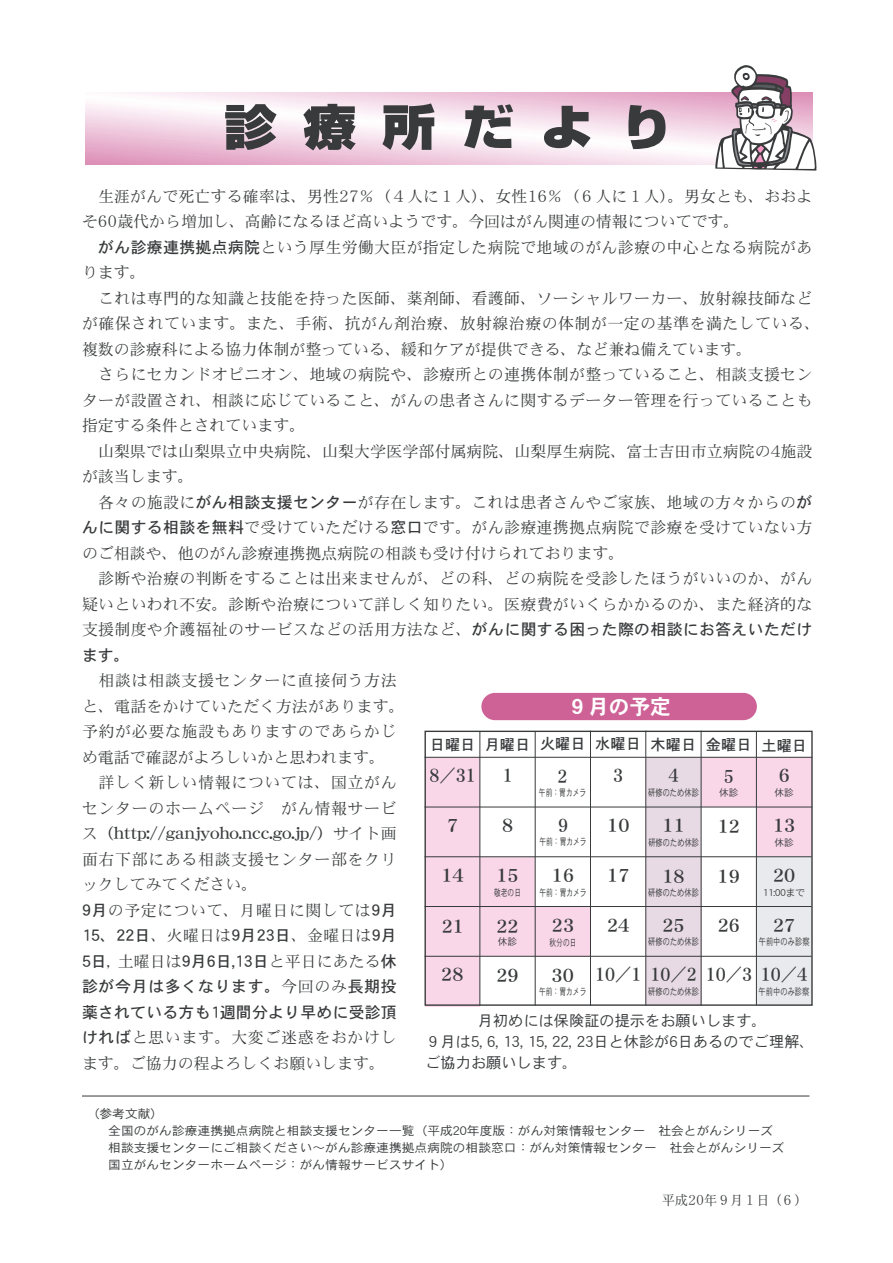
<style>
.page{position:relative;width:893px;height:1263px;background:#fff}
.page>*{position:absolute;margin:0;border:0;box-sizing:border-box;transform-origin:0 0}
.t1{font:900 47.85px "Shin Go";letter-spacing:.49em;color:#383a3b;scale:1.11 1}
.t2{font:20.7px "DFPHS Gothic CID W7";color:#fff}
.t3{font:18px "DFPHS Mincho CID W7";color:#383a3b}
.t4{font:18px "DFPHS Mincho CID W7";color:#383a3b;scale:.9 1}
.t5{font:15.9px/25.5px "DFPHS Mincho CID W3";letter-spacing:.02em;color:#383a3b}
.t6{font:15.9px/25.5px "DFPHS Mincho CID W3";color:#383a3b}
.t7{font:15.9px/25.5px "DFPHS Mincho CID W3";letter-spacing:.04em;color:#383a3b}
.t8{font:15.9px/25.5px "DFPHS Gothic CID W5";letter-spacing:.01em;color:#383a3b}
.t9{font:15.9px "DFPHS Mincho CID W7";color:#383a3b}
.t10{font:15.15px/20.7px "DFPHS Gothic CID W3";color:#383a3b}
.t11{font:15.15px "DFPHS Gothic CID W5";color:#383a3b}
.t12{font:13.8px "DFPHS Mincho CID W3";color:#383a3b;scale:.95 1}
.t13{font:12.15px/17px "DFPHS Gothic CID W3";color:#383a3b;scale:1.05 1}
.t14{font:9.6px "DFPHS Gothic CID W3";color:#383a3b;scale:.75 1}
.t15{font:9.6px "DFPHS Gothic CID W3";color:#383a3b;scale:.7 1}
.t16{font:9.6px "DFPHS Gothic CID W3";color:#383a3b}
.s1{font-family:"DFPHS Gothic CID W5"}
.s2{font-family:"DFPHS Mincho CID W3"}
</style>
<div class="page">
<svg style="left:85px;top:96px;width:630px;height:65px"></svg>
<svg style="left:715px;top:65px;width:102px;height:106px"></svg>
<hr style="left:82px;top:1096px;width:727px;height:1px;background:#383a3b">
<div style="left:425px;top:757px;width:55px;height:250px;background:#f9d7e9"></div>
<div style="left:756px;top:757px;width:55px;height:50px;background:#f9d7e9"></div>
<div style="left:646px;top:807px;width:55px;height:50px;background:#e7dae4"></div>
<div style="left:480px;top:857px;width:55px;height:49px;background:#f9d7e9"></div>
<div style="left:646px;top:758px;width:55px;height:49px;background:#e7dae4"></div>
<div style="left:701px;top:758px;width:55px;height:49px;background:#f9d7e9"></div>
<div style="left:756px;top:807px;width:55px;height:50px;background:#f9d7e9"></div>
<div style="left:646px;top:857px;width:55px;height:51px;background:#e7dae4"></div>
<div style="left:535px;top:906px;width:55px;height:51px;background:#f9d7e9"></div>
<div style="left:646px;top:906px;width:55px;height:50px;background:#e7dae4"></div>
<div style="left:646px;top:956px;width:55px;height:50px;background:#e7dae4"></div>
<div style="left:756px;top:956px;width:55px;height:50px;background:#e9eaed"></div>
<div style="left:481px;top:693px;width:275px;height:27px;background:#ce6297;border-radius:14px"></div>
<div style="left:480px;top:907px;width:55px;height:49px;background:#f9d7e9"></div>
<div style="left:756px;top:857px;width:55px;height:50px;background:#e9eaed"></div>
<div style="left:756px;top:907px;width:55px;height:49px;background:#e9eaed"></div>
<hr style="left:424px;top:856px;width:387px;height:1px;background:#383a3b">
<hr style="left:645px;top:731px;width:1px;height:275px;background:#383a3b">
<hr style="left:424px;top:906px;width:387px;height:1px;background:#383a3b">
<hr style="left:535px;top:732px;width:1px;height:274px;background:#383a3b">
<hr style="left:756px;top:731px;width:1px;height:274px;background:#383a3b">
<hr style="left:700px;top:731px;width:1px;height:275px;background:#383a3b">
<hr style="left:424px;top:956px;width:387px;height:1px;background:#383a3b">
<hr style="left:590px;top:731px;width:1px;height:275px;background:#383a3b">
<hr style="left:479px;top:732px;width:1px;height:274px;background:#383a3b">
<hr style="left:424px;top:757px;width:388px;height:1px;background:#383a3b">
<hr style="left:424px;top:807px;width:388px;height:1px;background:#383a3b">
<div style="left:424px;top:731px;width:388px;height:275px;border:1px solid #383a3b"></div>
<h1 class="t1" style="left:224px;top:109px;width:406px">診療所だより</h1>
<p class="t6" style="left:82px;top:185px;width:732px;text-indent:16px">生涯がんで死亡する確率は、男性27％（４人に１人）、女性16％（６人に１人）。男女とも、おおよそ60歳代から増加し、高齢になるほど高いようです。今回はがん関連の情報についてです。</p>
<p class="t5" style="left:82px;top:236px;width:732px;text-indent:16px"><span class="s1">がん診療連携拠点病院</span>という厚生労働大臣が指定した病院で地域のがん診療の中心となる病院があります。</p>
<p class="t5" style="left:82px;top:287px;width:740px;text-indent:16px">これは専門的な知識と技能を持った医師、薬剤師、看護師、ソーシャルワーカー、放射線技師などが確保されています。また、手術、抗がん剤治療、放射線治療の体制が一定の基準を満たしている、複数の診療科による協力体制が整っている、緩和ケアが提供できる、など兼ね備えています。</p>
<p class="t5" style="left:82px;top:364px;width:732px;text-align:justify;text-indent:16px">さらにセカンドオピニオン、地域の病院や、診療所との連携体制が整っていること、相談支援センターが設置され、相談に応じていること、がんの患者さんに関するデーター管理を行っていることも指定する条件とされています。</p>
<p class="t5" style="left:82px;top:440px;width:732px;text-indent:16px">山梨県では山梨県立中央病院、山梨大学医学部付属病院、山梨厚生病院、富士吉田市立病院の4施設が該当します。</p>
<p class="t5" style="left:82px;top:491px;width:732px;text-align:justify;text-indent:16px">各々の施設に<span class="s1">がん相談支援センター</span>が存在します。これは患者さんやご家族、地域の方々からの<span class="s1">がんに関する相談を無料</span>で受けていただける<span class="s1">窓口</span>です。がん診療連携拠点病院で診療を受けていない方のご相談や、他のがん診療連携拠点病院の相談も受け付けられております。</p>
<p class="t5" style="left:82px;top:568px;width:732px;text-align:justify;text-indent:16px">診断や治療の判断をすることは出来ませんが、どの科、どの病院を受診したほうがいいのか、がん疑いといわれ不安。診断や治療について詳しく知りたい。医療費がいくらかかるのか、また経済的な支援制度や介護福祉のサービスなどの活用方法など、<span class="s1">がんに関する困った際の相談にお答えいただけ</span></p>
<p class="t8" style="left:82px;top:644px;width:49px">ます。</p>
<p class="t7" style="left:82px;top:670px;width:324px;text-indent:17px">相談は相談支援センターに直接伺う方法と、電話をかけていただく方法があります。予約が必要な施設もありますのであらかじめ電話で確認がよろしいかと思われます。</p>
<p class="t7" style="left:82px;top:772px;width:316px;text-align:right">詳しく新しい情報については、国立がんセンターのホームページ　がん情報サービ</p>
<p class="t9" style="left:82px;top:827px;width:316px"><span class="s2">ス</span>（http://ganjyoho.ncc.go.jp/）<span class="s2">サイト画</span></p>
<p class="t5" style="left:82px;top:848px;width:316px">面右下部にある相談支援センター部をクリックしてみてください。<br><span class="s1">9月</span>の予定について、月曜日に関しては<span class="s1">9月</span></p>
<p class="t8" style="left:82px;top:925px;width:316px">15、22日<span class="s2">、火曜日は</span>9月23日<span class="s2">、金曜日は</span>9月</p>
<p class="t6" style="left:82px;top:950px;width:316px"><span class="s1">5日</span>, 土曜日は<span class="s1">9月6日,13日</span>と平日にあたる<span class="s1">休</span></p>
<p class="t8" style="left:82px;top:976px;width:316px">診が今月は多くなります。<span class="s2">今回のみ</span>長期投薬されている方も1週間分より早めに受診頂</p>
<p class="t6" style="left:82px;top:1027px;width:316px"><span class="s1">ければ</span>と思います。大変ご迷惑をおかけします。ご協力の程よろしくお願いします。</p>
<h2 class="t2" style="left:567px;top:698px;width:105px">９月の予定</h2>
<p class="t11" style="left:430px;top:738px;width:378px">日曜日 月曜日 火曜日 水曜日 木曜日 金曜日 土曜日</p>
<p class="t4" style="left:429px;top:769px;width:53px">8／31</p>
<p class="t4" style="left:668px;top:769px;width:13px">4</p>
<p class="t14" style="left:648px;top:789px;width:69px">研修のため休診</p>
<p class="t4" style="left:503px;top:769px;width:13px">1</p>
<p class="t3" style="left:778px;top:769px;width:13px">6</p>
<p class="t16" style="left:774px;top:789px;width:21px">休診</p>
<p class="t4" style="left:613px;top:769px;width:13px">3</p>
<p class="t3" style="left:607px;top:819px;width:24px">10</p>
<p class="t4" style="left:557px;top:769px;width:13px">2</p>
<p class="t15" style="left:539px;top:789px;width:69px">午前：胃カメラ</p>
<p class="t4" style="left:724px;top:769px;width:13px">5</p>
<p class="t16" style="left:719px;top:789px;width:21px">休診</p>
<p class="t3" style="left:502px;top:818px;width:13px">8</p>
<p class="t4" style="left:558px;top:818px;width:13px">9</p>
<p class="t15" style="left:539px;top:838px;width:69px">午前：胃カメラ</p>
<p class="t3" style="left:662px;top:818px;width:24px">11</p>
<p class="t14" style="left:648px;top:838px;width:69px">研修のため休診</p>
<p class="t3" style="left:717px;top:819px;width:24px">12</p>
<p class="t3" style="left:773px;top:819px;width:24px">13</p>
<p class="t16" style="left:774px;top:839px;width:21px">休診</p>
<p class="t3" style="left:447px;top:819px;width:13px">7</p>
<p class="t3" style="left:441px;top:868px;width:24px">14</p>
<p class="t3" style="left:552px;top:869px;width:24px">16</p>
<p class="t15" style="left:539px;top:889px;width:69px">午前：胃カメラ</p>
<p class="t3" style="left:496px;top:868px;width:24px">15</p>
<p class="t15" style="left:494px;top:888px;width:40px">敬老の日</p>
<p class="t3" style="left:607px;top:868px;width:24px">17</p>
<p class="t3" style="left:717px;top:869px;width:24px">19</p>
<p class="t3" style="left:773px;top:869px;width:24px">20</p>
<p class="t16" style="left:763px;top:889px;width:44px">11:00まで</p>
<p class="t3" style="left:773px;top:918px;width:24px">27</p>
<p class="t14" style="left:758px;top:938px;width:69px">午前中のみ診察</p>
<p class="t3" style="left:662px;top:869px;width:24px">18</p>
<p class="t14" style="left:648px;top:889px;width:69px">研修のため休診</p>
<p class="t3" style="left:607px;top:918px;width:24px">24</p>
<p class="t4" style="left:595px;top:968px;width:53px">10／1</p>
<p class="t3" style="left:662px;top:918px;width:24px">25</p>
<p class="t14" style="left:648px;top:938px;width:69px">研修のため休診</p>
<p class="t3" style="left:717px;top:918px;width:24px">26</p>
<p class="t3" style="left:442px;top:919px;width:24px">21</p>
<p class="t3" style="left:552px;top:918px;width:24px">23</p>
<p class="t15" style="left:549px;top:938px;width:40px">秋分の日</p>
<p class="t3" style="left:496px;top:919px;width:24px">22</p>
<p class="t16" style="left:498px;top:938px;width:21px">休診</p>
<p class="t4" style="left:705px;top:968px;width:114px">10／3 10／4</p>
<p class="t14" style="left:758px;top:987px;width:79px">午前中のみ診察　</p>
<p class="t3" style="left:441px;top:967px;width:24px">28</p>
<p class="t4" style="left:650px;top:968px;width:53px">10／2</p>
<p class="t14" style="left:648px;top:988px;width:69px">研修のため休診</p>
<p class="t3" style="left:551px;top:968px;width:24px">30</p>
<p class="t15" style="left:539px;top:988px;width:69px">午前：胃カメラ</p>
<p class="t3" style="left:496px;top:968px;width:24px">29</p>
<p class="t10" style="left:425px;top:1012px;width:391px;text-indent:52px">月初めには保険証の提示をお願いします。<br>９月は5, 6, 13, 15, 22, 23日と休診が6日あるのでご理解、ご協力お願いします。</p>
<p class="t13" style="left:108px;top:1107px;width:645px;text-indent:-13px">(参考文献)<br>全国のがん診療連携拠点病院と相談支援センター一覧（平成20年度版：がん対策情報センター　社会とがんシリーズ相談支援センターにご相談ください～がん診療連携拠点病院の相談窓口：がん対策情報センター　社会とがんシリーズ国立がんセンターホームページ：がん情報サービスサイト）</p>
<p class="t12" style="left:661px;top:1195px;width:155px">平成20年９月１日（６）</p>
</div>
